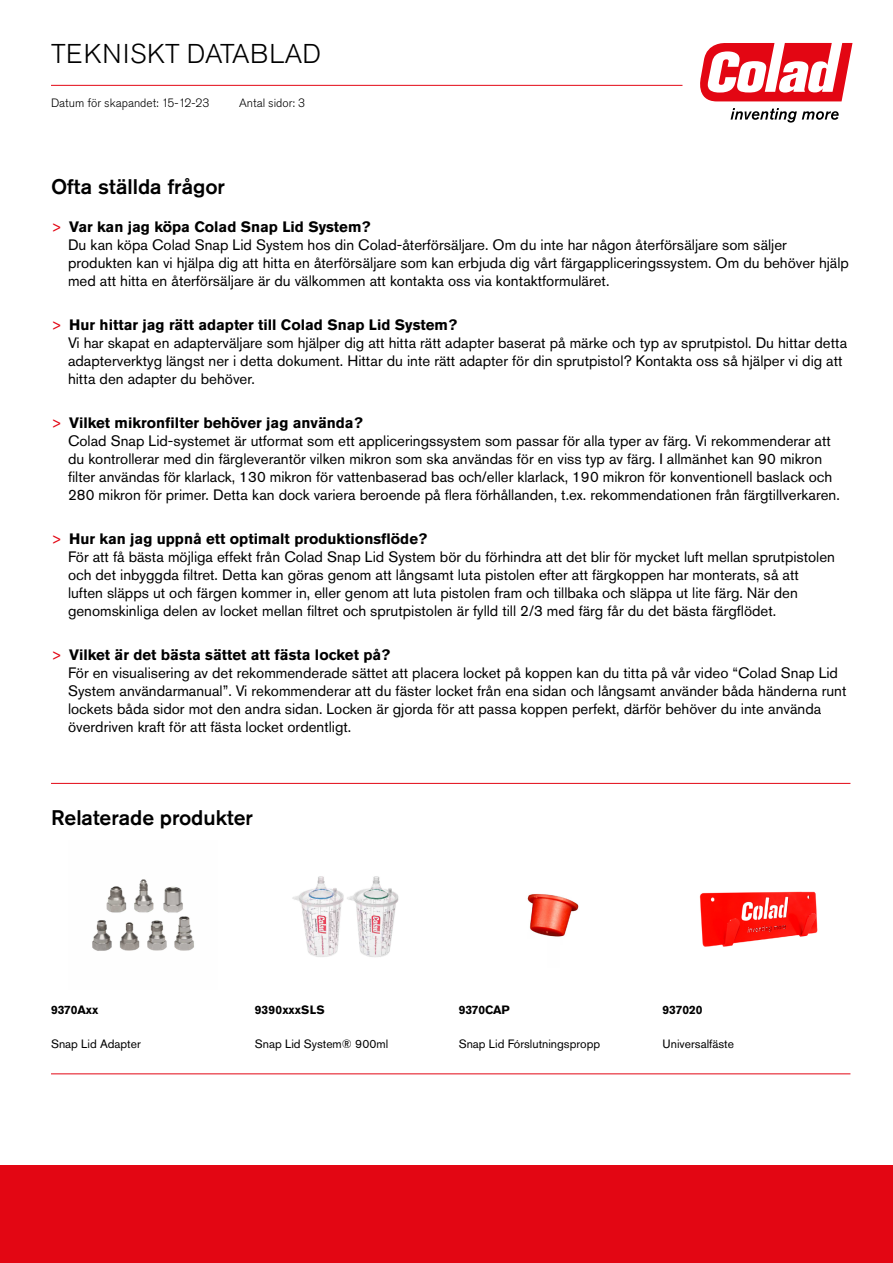
<style>
.page{position:relative;width:893px;height:1263px;background:#fff}
.page>*{position:absolute;margin:0;border:0;box-sizing:border-box;transform-origin:0 0}
.t1{font:300 27px "Akzidenz Grotesk Pro";letter-spacing:.01em;color:#000}
.t2{font:500 21px "Akzidenz Grotesk Pro";color:#000}
.t3{font:15px/18px "Akzidenz Grotesk Pro";color:#000}
.t4{font:12px "Akzidenz Grotesk Pro";color:#000}
.t5{font:300 12px "Akzidenz Grotesk Pro";color:#000}
.t6{font:700 12px "Akzidenz Grotesk Pro";color:#000}
.s1{color:#e30613}
.s2{font-weight:700}
</style>
<div class="page">
<svg style="left:700px;top:43px;width:152px;height:58px"></svg>
<svg style="left:731px;top:108px;width:108px;height:15px"></svg>
<hr style="left:51px;top:85px;width:631px;height:1px;background:#e30613">
<div style="left:0;top:1165px;width:893px;height:98px;background:#e30613"></div>
<hr style="left:51px;top:783px;width:799px;height:1px;background:#e30613">
<img style="left:92px;top:879px;width:102px;height:72px">
<img style="left:292px;top:876px;width:107px;height:81px">
<img style="left:527px;top:894px;width:52px;height:43px">
<img style="left:699px;top:891px;width:119px;height:56px">
<hr style="left:51px;top:1073px;width:799px;height:1px;background:#e30613">
<h1 class="t1" style="left:51px;top:36px;width:271px">TEKNISKT DATABLAD</h1>
<p class="t5" style="left:239px;top:95px;width:67px">Antal sidor: 3</p>
<p class="t5" style="left:51px;top:95px;width:160px">Datum för skapandet: 15-12-23</p>
<h2 class="t2" style="left:51px;top:173px;width:176px">Ofta ställda frågor</h2>
<p class="t3" style="left:68px;top:218px;width:782px;text-indent:-17px"><span class="s1">&gt;</span> <span class="s2">Var kan jag köpa Colad Snap Lid System?<br></span>Du kan köpa Colad Snap Lid System hos din Colad-återförsäljare. Om du inte har någon återförsäljare som säljer produkten kan vi hjälpa dig att hitta en återförsäljare som kan erbjuda dig vårt färgappliceringssystem. Om du behöver hjälp med att hitta en återförsäljare är du välkommen att kontakta oss via kontaktformuläret.</p>
<p class="t3" style="left:68px;top:316px;width:781px;text-indent:-17px"><span class="s1">&gt;</span> <span class="s2">Hur hittar jag rätt adapter till Colad Snap Lid System?<br></span>Vi har skapat en adapterväljare som hjälper dig att hitta rätt adapter baserat på märke och typ av sprutpistol. Du hittar detta adapterverktyg längst ner i detta dokument. Hittar du inte rätt adapter för din sprutpistol? Kontakta oss så hjälper vi dig att hitta den adapter du behöver.</p>
<p class="t3" style="left:68px;top:413px;width:773px;text-indent:-17px"><span class="s1">&gt;</span> <span class="s2">Vilket mikronfilter behöver jag använda?<br></span>Colad Snap Lid-systemet är utformat som ett appliceringssystem som passar för alla typer av färg. Vi rekommenderar att du kontrollerar med din färgleverantör vilken mikron som ska användas för en viss typ av färg. I allmänhet kan 90 mikron filter användas för klarlack, 130 mikron för vattenbaserad bas och/eller klarlack, 190 mikron för konventionell baslack och 280 mikron för primer. Detta kan dock variera beroende på flera förhållanden, t.ex. rekommendationen från färgtillverkaren.</p>
<p class="t3" style="left:68px;top:529px;width:768px;text-indent:-17px"><span class="s1">&gt;</span> <span class="s2">Hur kan jag uppnå ett optimalt produktionsflöde?<br></span>För att få bästa möjliga effekt från Colad Snap Lid System bör du förhindra att det blir för mycket luft mellan sprutpistolen och det inbyggda filtret. Detta kan göras genom att långsamt luta pistolen efter att färgkoppen har monterats, så att luften släpps ut och färgen kommer in, eller genom att luta pistolen fram och tillbaka och släppa ut lite färg. När den genomskinliga delen av locket mellan filtret och sprutpistolen är fylld till 2/3 med färg får du det bästa färgflödet.</p>
<p class="t3" style="left:68px;top:645px;width:780px;text-indent:-17px"><span class="s1">&gt;</span> <span class="s2">Vilket är det bästa sättet att fästa locket på?<br></span>För en visualisering av det rekommenderade sättet att placera locket på koppen kan du titta på vår video “Colad Snap Lid System användarmanual”. Vi rekommenderar att du fäster locket från ena sidan och långsamt använder båda händerna runt lockets båda sidor mot den andra sidan. Locken är gjorda för att passa koppen perfekt, därför behöver du inte använda överdriven kraft för att fästa locket ordentligt.</p>
<h2 class="t2" style="left:51px;top:804px;width:203px">Relaterade produkter</h2>
<p class="t6" style="left:51px;top:1002px;width:49px">9370Axx</p>
<p class="t6" style="left:255px;top:1002px;width:71px">9390xxxSLS</p>
<p class="t6" style="left:459px;top:1002px;width:53px">9370CAP</p>
<p class="t6" style="left:663px;top:1002px;width:41px">937020</p>
<p class="t4" style="left:51px;top:1036px;width:91px">Snap Lid Adapter</p>
<p class="t4" style="left:255px;top:1036px;width:135px">Snap Lid System® 900ml</p>
<p class="t4" style="left:459px;top:1036px;width:143px">Snap Lid Fórslutningspropp</p>
<p class="t4" style="left:663px;top:1036px;width:73px">Universalfäste</p>
</div>
